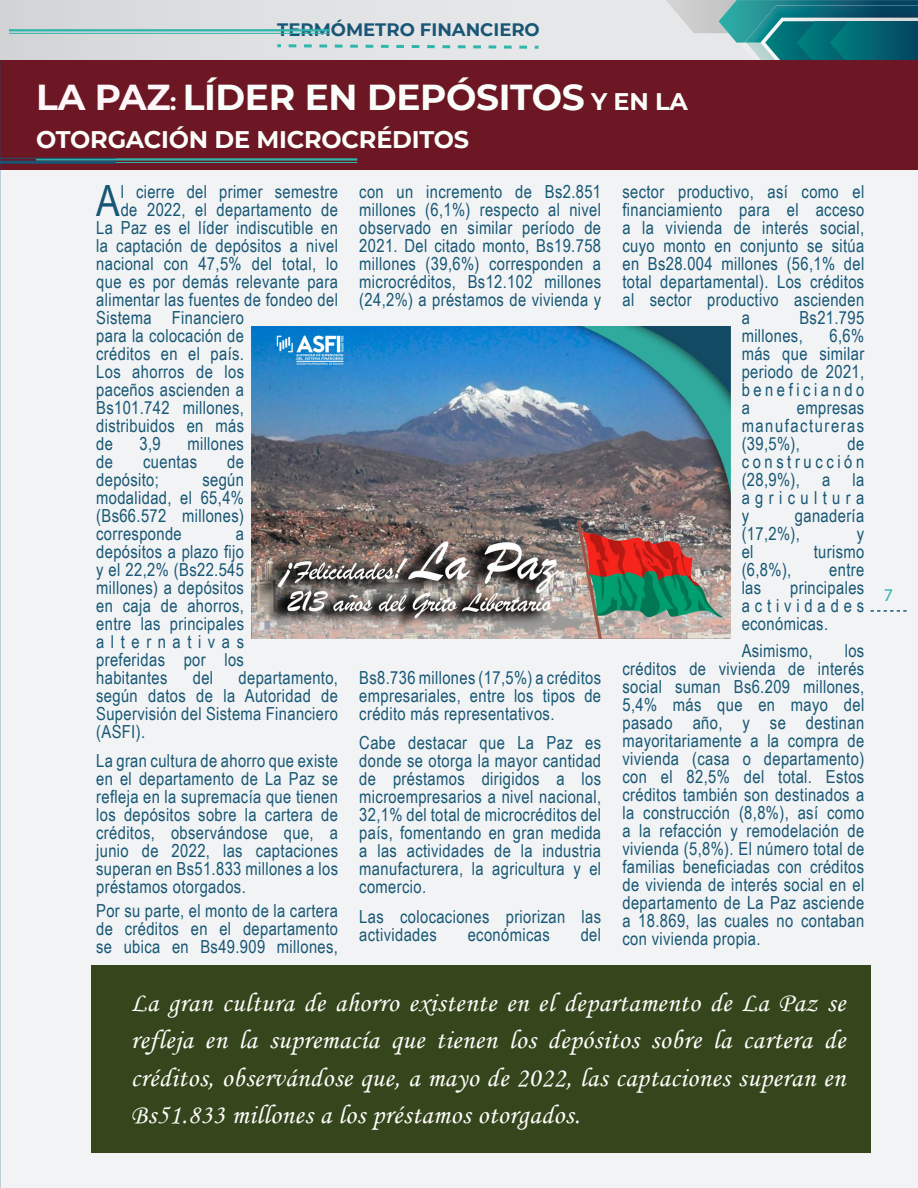
<style>
.page{position:relative;width:918px;height:1188px;background:#fff}
.page>*{position:absolute;margin:0;border:0;box-sizing:border-box;transform-origin:0 0}
.t1{font:43.2px "Arial Narrow";color:#175775}
.t2{font:700 36px "Montserrat";letter-spacing:-.01em;color:#fbfdfa}
.t3{font:27px/37.5px "Monotype Corsiva";letter-spacing:.02em;color:#fffefc;text-align:justify}
.t4{font:700 24px "Montserrat";letter-spacing:-.01em;color:#fbfdfa}
.t5{font:18px/18px "Arial Narrow";letter-spacing:.02em;color:#175775;text-align:justify}
.t6{font:700 18px "Montserrat";color:#195675}
.t7{font:18px "Myriad Pro";color:#2fb6ab}
.s1{color:#fef6f9}
.s2{font-size:24px}
</style>
<div class="page">
<div style="left:0;top:63px;width:918px;height:1125px;background:#f2f3f4"></div>
<svg style="left:871px;top:610px;width:36px;height:2px"></svg>
<svg style="left:0;top:0;width:718px;height:61px;background:#dcdddf"></svg>
<img style="left:666px;top:0;width:52px;height:33px">
<svg style="left:718px;top:0;width:200px;height:61px;background:#2e7f88"></svg>
<svg style="left:277px;top:44px;width:4px;height:3px"></svg>
<svg style="left:519px;top:46px;width:8px;height:3px"></svg>
<svg style="left:504px;top:46px;width:8px;height:3px"></svg>
<svg style="left:489px;top:45px;width:7px;height:4px"></svg>
<svg style="left:473px;top:45px;width:8px;height:3px"></svg>
<svg style="left:458px;top:45px;width:8px;height:3px"></svg>
<svg style="left:442px;top:45px;width:8px;height:3px"></svg>
<svg style="left:427px;top:45px;width:8px;height:3px"></svg>
<svg style="left:412px;top:45px;width:7px;height:3px"></svg>
<svg style="left:396px;top:45px;width:8px;height:3px"></svg>
<svg style="left:381px;top:45px;width:8px;height:3px"></svg>
<svg style="left:366px;top:45px;width:7px;height:3px"></svg>
<svg style="left:350px;top:45px;width:8px;height:3px"></svg>
<svg style="left:335px;top:45px;width:8px;height:3px"></svg>
<svg style="left:319px;top:44px;width:8px;height:4px"></svg>
<svg style="left:304px;top:44px;width:8px;height:3px"></svg>
<svg style="left:289px;top:44px;width:7px;height:3px"></svg>
<svg style="left:535px;top:46px;width:4px;height:3px"></svg>
<div style="left:0;top:61px;width:918px;height:109px;background:#6c1723"></div>
<div style="left:91px;top:965px;width:780px;height:187px;background:#35461c"></div>
<hr style="left:36px;top:162px;width:321px;height:1px;background:#2fb6ab">
<hr style="left:36px;top:158px;width:321px;height:3px;background:#2fb6ab">
<hr style="left:9px;top:33px;width:321px;height:1px;background:#2fb6ab">
<hr style="left:9px;top:29px;width:321px;height:2px;background:#2fb6ab">
<img style="left:252px;top:327px;width:478px;height:312px">
<hr style="left:0;top:158px;width:116px;height:1px;background:#195675">
<hr style="left:0;top:161px;width:116px;height:3px;background:#195675">
<p class="t6" style="left:277px;top:17px;width:264px">TERMÓMETRO FINANCIERO</p>
<p class="t2" style="left:36px;top:72px;width:653px"><span class="s1">LA PAZ</span><span class="s2">:</span> LÍDER EN DEPÓSITOS <span class="s2">Y EN LA</span></p>
<p class="t4" style="left:36px;top:122px;width:435px">OTORGACIÓN DE MICROCRÉDITOS</p>
<p class="t1" style="left:96px;top:169px;width:25px">A</p>
<p class="t5" style="left:121px;top:182px;width:219px">l cierre del primer semestre</p>
<p class="t5" style="left:622px;top:182px;width:243px;text-align:center">sector productivo, así como el financiamiento para el acceso a la vivienda de interés social, cuyo monto en conjunto se sitúa en Bs28.004 millones (56,1% del total departamental). Los créditos al sector productivo ascienden a</p>
<p class="t5" style="left:359px;top:182px;width:243px">con un incremento de Bs2.851 millones (6,1%) respecto al nivel observado en similar período de 2021. Del citado monto, Bs19.758 millones (39,6%) corresponden a microcréditos, Bs12.102 millones (24,2%) a préstamos de vivienda y</p>
<p class="t5" style="left:121px;top:200px;width:219px">de 2022, el departamento de</p>
<p class="t5" style="left:96px;top:218px;width:243px">La Paz es el líder indiscutible en</p>
<p class="t5" style="left:96px;top:236px;width:243px">la captación de depósitos a nivel</p>
<p class="t5" style="left:96px;top:254px;width:243px">nacional con 47,5% del total, lo</p>
<p class="t5" style="left:96px;top:272px;width:243px">que es por demás relevante para</p>
<p class="t5" style="left:96px;top:290px;width:243px">alimentar las fuentes de fondeo del</p>
<p class="t5" style="left:96px;top:308px;width:149px">Sistema Financiero</p>
<p class="t5" style="left:96px;top:326px;width:149px">para la colocación de</p>
<p class="t5" style="left:96px;top:344px;width:149px">créditos en el país.</p>
<p class="t5" style="left:96px;top:362px;width:149px">Los ahorros de los</p>
<p class="t5" style="left:96px;top:380px;width:149px">paceños ascienden a</p>
<p class="t5" style="left:96px;top:398px;width:149px">Bs101.742 millones,</p>
<p class="t5" style="left:96px;top:416px;width:149px">distribuidos en más</p>
<p class="t5" style="left:96px;top:434px;width:18px">de</p>
<p class="t5" style="left:140px;top:434px;width:23px">3,9</p>
<p class="t5" style="left:187px;top:434px;width:58px">millones</p>
<p class="t5" style="left:96px;top:452px;width:18px">de</p>
<p class="t5" style="left:143px;top:452px;width:55px">cuentas</p>
<p class="t5" style="left:227px;top:452px;width:18px">de</p>
<p class="t5" style="left:96px;top:470px;width:64px">depósito;</p>
<p class="t5" style="left:742px;top:308px;width:124px;text-indent:58px">Bs21.795 millones,</p>
<p class="t5" style="left:742px;top:326px;width:124px;text-indent:88px">6,6% más que similar periodo de 2021, beneficiando a</p>
<p class="t5" style="left:742px;top:398px;width:124px;text-indent:55px">empresas manufactureras (39,5%),</p>
<p class="t5" style="left:742px;top:434px;width:124px;text-indent:106px">de construcción (28,9%), a la agricultura y</p>
<p class="t5" style="left:96px;top:470px;width:149px;text-indent:106px">según modalidad, el 65,4% (Bs66.572 millones) corresponde</p>
<p class="t5" style="left:742px;top:506px;width:124px;text-indent:53px">ganadería (17,2%),</p>
<p class="t5" style="left:96px;top:524px;width:149px;text-indent:140px">a depósitos a plazo fijo y el 22,2% (Bs22.545 millones) a depósitos en caja de ahorros, entre las principales alternativas preferidas por los habitantes</p>
<p class="t5" style="left:857px;top:524px;width:9px">y</p>
<p class="t5" style="left:742px;top:542px;width:13px">el</p>
<p class="t5" style="left:814px;top:542px;width:52px">turismo</p>
<p class="t5" style="left:742px;top:560px;width:51px">(6,8%),</p>
<p class="t5" style="left:829px;top:560px;width:37px">entre</p>
<p class="t5" style="left:742px;top:578px;width:21px">las</p>
<p class="t5" style="left:742px;top:578px;width:124px;text-indent:48px">principales actividades económicas.</p>
<p class="t5" style="left:742px;top:641px;width:72px">Asimismo,</p>
<p class="t5" style="left:622px;top:641px;width:243px;text-indent:222px">los créditos de vivienda de interés social suman Bs6.209 millones, 5,4% más que en mayo del pasado año, y se destinan mayoritariamente a la compra de vivienda (casa o departamento) con el 82,5% del total. Estos créditos también son destinados a la construcción (8,8%), así como a la refacción y remodelación de vivienda (5,8%). El número total de familias beneficiadas con créditos de vivienda de interés social en el departamento de La Paz asciende a 18.869, las cuales no contaban con vivienda propia.</p>
<p class="t5" style="left:359px;top:668px;width:243px">Bs8.736 millones (17,5%) a créditos empresariales, entre los tipos de crédito más representativos.</p>
<p class="t5" style="left:359px;top:733px;width:243px">Cabe destacar que La Paz es donde se otorga la mayor cantidad de préstamos dirigidos a los microempresarios a nivel nacional, 32,1% del total de microcréditos del país, fomentando en gran medida a las actividades de la industria manufacturera, la agricultura y el comercio.</p>
<p class="t5" style="left:359px;top:907px;width:243px">Las colocaciones priorizan las actividades</p>
<p class="t5" style="left:96px;top:668px;width:243px;text-indent:142px">departamento, según datos de la Autoridad de Supervisión del Sistema Financiero (ASFI).</p>
<p class="t5" style="left:96px;top:751px;width:243px">La gran cultura de ahorro que existe en el departamento de La Paz se refleja en la supremacía que tienen los depósitos sobre la cartera de créditos, observándose que, a junio de 2022, las captaciones superan en Bs51.833 millones a los préstamos otorgados.</p>
<p class="t5" style="left:96px;top:901px;width:243px">Por su parte, el monto de la cartera de créditos en el departamento se ubica en Bs49.909 millones,</p>
<p class="t5" style="left:193px;top:668px;width:22px">del</p>
<p class="t5" style="left:468px;top:925px;width:83px">económicas</p>
<p class="t5" style="left:581px;top:925px;width:22px">del</p>
<p class="t3" style="left:131px;top:984px;width:716px">La gran cultura de ahorro existente en el departamento de La Paz se refleja en la supremacía que tienen los depósitos sobre la cartera de créditos, observándose que, a mayo de 2022, las captaciones superan en Bs51.833 millones a los préstamos otorgados.</p>
<p class="t7" style="left:884px;top:584px;width:11px">7</p>
</div>
